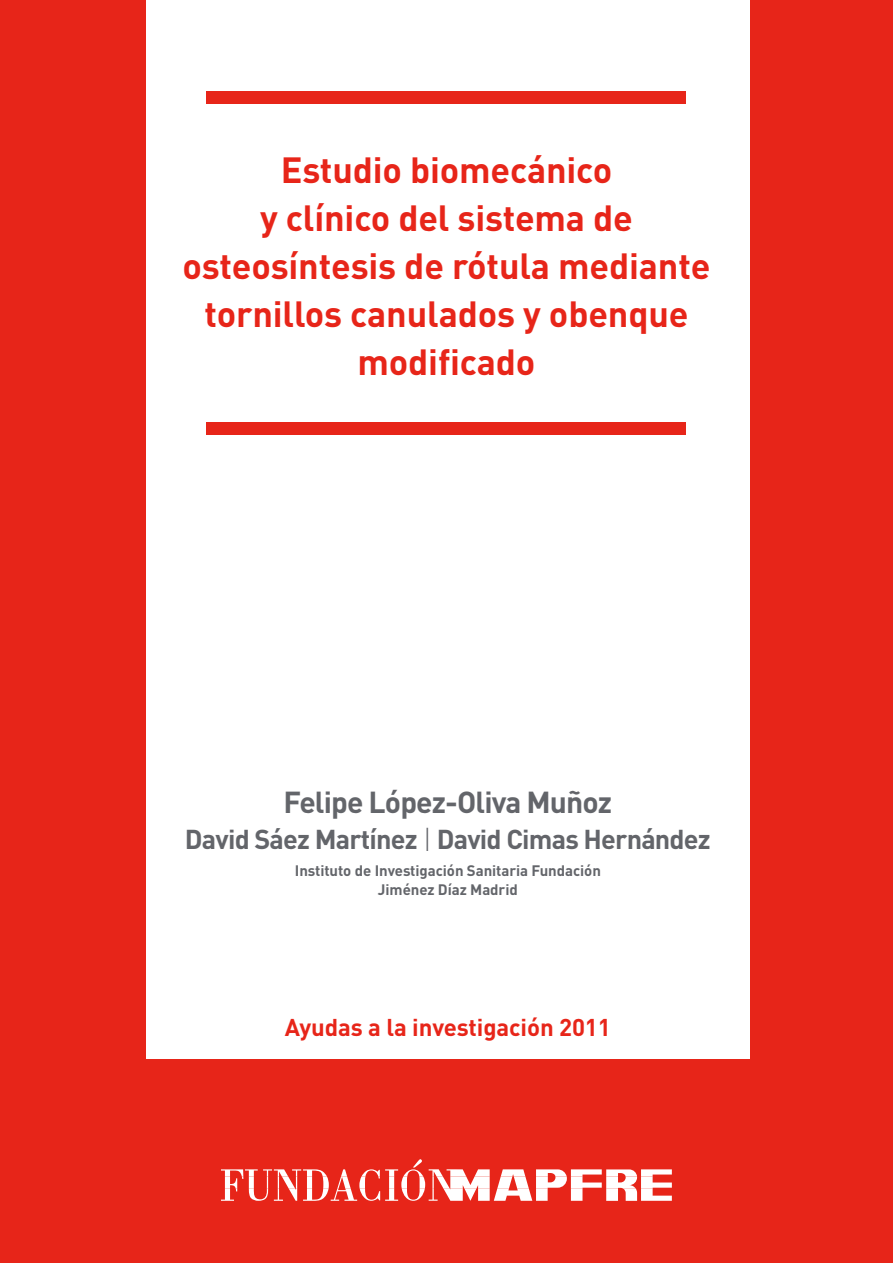
<style>
.page{position:relative;width:893px;height:1263px;background:#e72519}
.page>*{position:absolute;margin:0;border:0;box-sizing:border-box;transform-origin:0 0}
.t1{font:700 36px/48px "DIN Pro";letter-spacing:-.005em;color:#e72519;text-align:center}
.t2{font:700 30px "DIN Pro";letter-spacing:-.03em;color:#63656a}
.t3{font:700 27px "DIN Pro";letter-spacing:-.03em;color:#63656a}
.t4{font:700 24px "DIN Pro";letter-spacing:-.005em;color:#e72519}
.t5{font:700 15px/19.2px "DIN Pro";letter-spacing:-.005em;color:#63656a;text-align:center}
.s1{font-weight:300}
</style>
<div class="page">
<div style="left:146px;top:0;width:604px;height:1059px;background:#fff"></div>
<div style="left:206px;top:91px;width:479px;height:13px;background:#e72519"></div>
<div style="left:206px;top:422px;width:479px;height:13px;background:#e72519"></div>
<svg style="left:221px;top:1159px;width:451px;height:42px"></svg>
<p class="t1" style="left:183px;top:144px;width:529px">Estudio biomecánico<br>y clínico del sistema de osteosíntesis de rótula mediante tornillos canulados y obenque modificado</p>
<p class="t2" style="left:284px;top:781px;width:330px">Felipe López-Oliva Muñoz</p>
<p class="t3" style="left:185px;top:821px;width:527px">David Sáez Martínez <span class="s1">|</span> David Cimas Hernández</p>
<p class="t5" style="left:295px;top:860px;width:308px">Instituto de Investigación Sanitaria Fundación<br>Jiménez Díaz Madrid</p>
<p class="t4" style="left:285px;top:1010px;width:327px">Ayudas a la investigación 2011</p>
</div>
